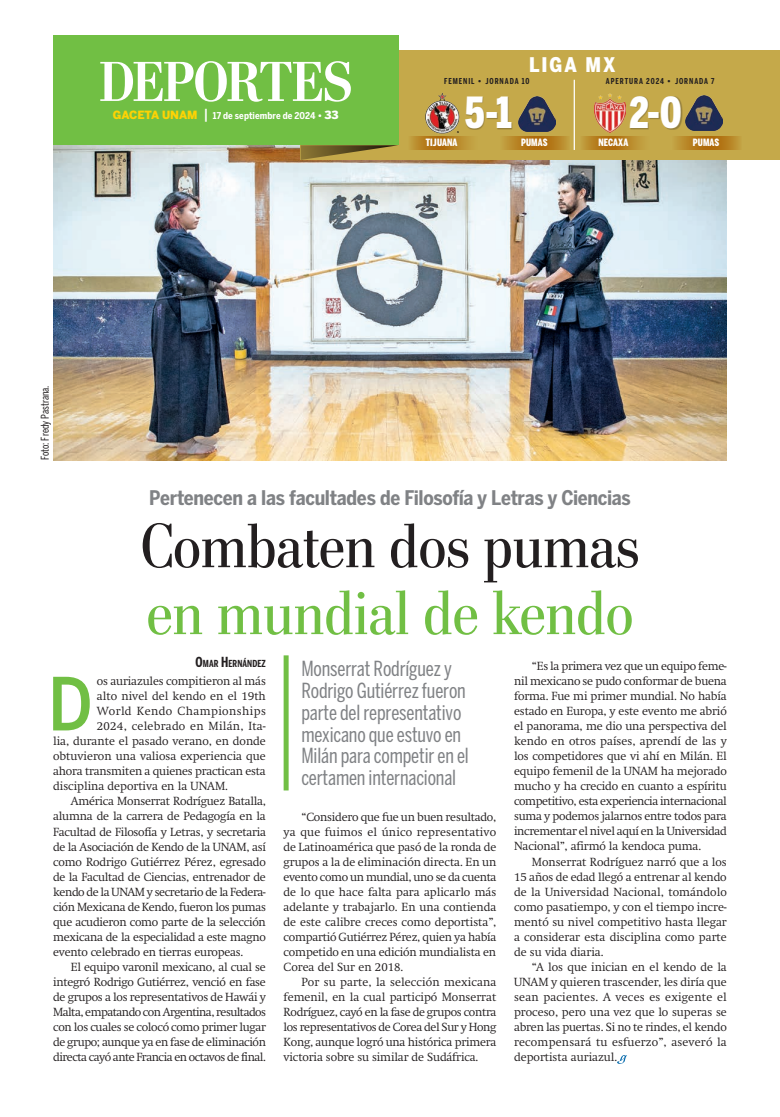
<style>
.page{position:relative;width:780px;height:1117px;background:#fff}
.page>*{position:absolute;margin:0;border:0;box-sizing:border-box;transform-origin:0 0}
.t1{font:500 72.38px "Benton Sans Cond";color:#71bf44}
.t2{font:62.5px "Stilson";color:#231f20}
.t3{font:62.5px "Stilson";color:#71bf44}
.t4{font:700 56.25px "Stilson";letter-spacing:-.01em;color:#fff}
.t5{font:900 42.5px "Benton Sans Comp";color:#fff}
.t6{font:20.62px/21.9px "Benton Sans Comp";letter-spacing:-.01em;color:#808285}
.t7{font:700 20px "Benton Sans Cond";letter-spacing:-.015em;color:#808285}
.t8{font:900 20px "Benton Sans Cond";letter-spacing:.095em;color:#fff}
.t9{font:300 11.62px/15px "Swift";letter-spacing:-.02em;color:#231f20;text-align:justify}
.t10{font:300 11.62px "Swift";color:#231f20}
.t11{font:300 11.62px "Swift";letter-spacing:-.04em;color:#231f20}
.t12{font:300 11.62px "Swift";letter-spacing:-.045em;color:#231f20}
.t13{font:300 11.62px "Swift";letter-spacing:.025em;color:#231f20}
.t14{font:300 11.62px "Swift";letter-spacing:.035em;color:#231f20}
.t15{font:10.62px "Benton Sans Comp";color:#231f20}
.t16{font:900 10px "Benton Sans Comp";letter-spacing:.01em;color:#fff}
.t17{font:700 9.62px "Benton Sans Comp";letter-spacing:.01em;color:#231f20}
.t18{font:700 9.38px "Benton Sans Cond";letter-spacing:.01em;color:#fff}
.t19{font:700 8.12px "Benton Sans Comp";letter-spacing:.115em;color:#231f20}
.s1{font-family:"Benton Sans";font-weight:900;font-size:11.25px;color:#fed304}
.s2{font-weight:500;font-size:13.75px}
.s3{font-family:"Benton Sans";font-weight:900}
.s4{font-family:"Benton Sans";font-weight:900;font-size:11.25px}
.s5{font-size:13.75px}
</style>
<div class="page">
<img style="left:53px;top:145px;width:673px;height:315px">
<div style="left:283px;top:655px;width:5px;height:135px;background:#71bf44"></div>
<svg style="left:617px;top:1055px;width:10px;height:8px"></svg>
<div style="left:300px;top:50px;width:479px;height:110px;background:#c5a94a"></div>
<div style="left:53px;top:35px;width:346px;height:110px;background:#71bf44"></div>
<div style="left:630px;top:96px;width:52px;height:34px;background:#231f20;opacity:.3"></div>
<svg style="left:583px;top:136px;width:59px;height:13px"></svg>
<svg style="left:676px;top:136px;width:64px;height:13px"></svg>
<svg style="left:300px;top:145px;width:98px;height:15px"></svg>
<img style="left:685px;top:95px;width:37px;height:36px">
<div style="left:465px;top:97px;width:48px;height:33px;background:#231f20;opacity:.3"></div>
<svg style="left:411px;top:136px;width:59px;height:13px"></svg>
<svg style="left:504px;top:136px;width:64px;height:13px"></svg>
<img style="left:425px;top:92px;width:35px;height:41px">
<hr style="left:573px;top:80px;width:2px;height:70px;background:#fff">
<img style="left:594px;top:94px;width:31px;height:38px">
<img style="left:518px;top:96px;width:38px;height:35px">
<h3 class="t4" style="left:100px;top:48px;width:254px">DEPORTES</h3>
<p class="t18" style="left:113px;top:110px;width:227px"><span class="s1">GACETA UNAM</span> <span class="s2">|</span> 17 de septiembre de 2024 <span class="s3">•</span> <span class="s4">33</span></p>
<h3 class="t8" style="left:529px;top:53px;width:88px">LIGA MX</h3>
<p class="t19" style="left:444px;top:77px;width:87px">FEMENIL <span class="s3">•</span> JORNADA 10</p>
<p class="t19" style="left:606px;top:77px;width:110px">APERTURA 2024 <span class="s3">•</span> JORNADA 7</p>
<h3 class="t5" style="left:629px;top:87px;width:54px">2-0</h3>
<p class="t16" style="left:598px;top:137px;width:32px">NECAXA</p>
<p class="t16" style="left:692px;top:137px;width:28px">PUMAS</p>
<h3 class="t5" style="left:465px;top:87px;width:49px">5-1</h3>
<p class="t16" style="left:426px;top:137px;width:33px">TIJUANA</p>
<p class="t16" style="left:521px;top:137px;width:28px">PUMAS</p>
<p class="t15" style="left:39px;top:460px;width:76px;rotate:-90deg">Foto: Fredy Pastrana.</p>
<h3 class="t7" style="left:149px;top:486px;width:483px">Pertenecen a las facultades de Filosofía y Letras y Ciencias</h3>
<h2 class="t2" style="left:141px;top:509px;width:500px">Combaten dos pumas</h2>
<h2 class="t3" style="left:147px;top:576px;width:488px">en mundial de kendo</h2>
<p class="t17" style="left:195px;top:658px;width:72px"><span class="s5">O</span>MAR <span class="s5">H</span>ERNÁNDEZ</p>
<h1 class="t1" style="left:48px;top:661px;width:46px">D</h1>
<p class="t9" style="left:97px;top:673px;width:170px">os auriazules compitieron al más</p>
<p class="t10" style="left:97px;top:689px;width:170px">alto nivel del kendo en el 19th</p>
<p class="t14" style="left:97px;top:704px;width:170px">World Kendo Championships</p>
<p class="t13" style="left:97px;top:719px;width:170px">2024, celebrado en Milán, Ita-</p>
<p class="t10" style="left:53px;top:734px;width:214px">lia, durante el pasado verano, en donde</p>
<p class="t10" style="left:53px;top:749px;width:214px">obtuvieron una valiosa experiencia que</p>
<p class="t9" style="left:53px;top:763px;width:214px">ahora transmiten a quienes practican esta</p>
<p class="t10" style="left:53px;top:779px;width:176px">disciplina deportiva en la UNAM.</p>
<p class="t9" style="left:71px;top:793px;width:196px">América Monserrat Rodríguez Batalla,</p>
<p class="t9" style="left:53px;top:808px;width:214px">alumna de la carrera de Pedagogía en la</p>
<p class="t9" style="left:53px;top:823px;width:214px">Facultad de Filosofía y Letras, y secretaria</p>
<p class="t9" style="left:53px;top:838px;width:214px">de la Asociación de Kendo de la UNAM, así</p>
<p class="t9" style="left:53px;top:853px;width:214px">como Rodrigo Gutiérrez Pérez, egresado</p>
<p class="t9" style="left:53px;top:868px;width:214px">de la Facultad de Ciencias, entrenador de</p>
<p class="t9" style="left:53px;top:883px;width:214px">kendo de la UNAM y secretario de la Federa-</p>
<p class="t9" style="left:53px;top:898px;width:214px">ción Mexicana de Kendo, fueron los pumas</p>
<p class="t9" style="left:53px;top:913px;width:214px">que acudieron como parte de la selección</p>
<p class="t9" style="left:53px;top:928px;width:214px">mexicana de la especialidad a este magno</p>
<p class="t9" style="left:53px;top:943px;width:192px">evento celebrado en tierras europeas.</p>
<p class="t9" style="left:71px;top:958px;width:196px">El equipo varonil mexicano, al cual se</p>
<p class="t9" style="left:53px;top:973px;width:214px">integró Rodrigo Gutiérrez, venció en fase</p>
<p class="t9" style="left:53px;top:988px;width:214px">de grupos a los representativos de Hawái y</p>
<p class="t12" style="left:53px;top:1004px;width:214px">Malta, empatando con Argentina, resultados</p>
<p class="t9" style="left:53px;top:1018px;width:214px">con los cuales se colocó como primer lugar</p>
<p class="t9" style="left:53px;top:1033px;width:214px">de grupo; aunque ya en fase de eliminación</p>
<p class="t11" style="left:53px;top:1049px;width:214px">directa cayó ante Francia en octavos de final.</p>
<h3 class="t6" style="left:301px;top:657px;width:169px">Monserrat Rodríguez y<br>Rodrigo Gutiérrez fueron parte del representativo mexicano que estuvo en<br>Milán para competir en el certamen internacional</h3>
<p class="t9" style="left:283px;top:808px;width:214px;text-indent:18px">“Considero que fue un buen resultado, ya que fuimos el único representativo de Latinoamérica que pasó de la ronda de grupos a la de eliminación directa. En un evento como un mundial, uno se da cuenta de lo que hace falta para aplicarlo más adelante y trabajarlo. En una contienda de este calibre creces como deportista”, compartió Gutiérrez Pérez, quien ya había competido en una edición mundialista en Corea del Sur en 2018.</p>
<p class="t9" style="left:283px;top:973px;width:214px;text-indent:18px">Por su parte, la selección mexicana femenil, en la cual participó Monserrat Rodríguez, cayó en la fase de grupos contra los representativos de Corea del Sur y Hong Kong, aunque logró una histórica primera victoria sobre su similar de Sudáfrica.</p>
<p class="t9" style="left:514px;top:658px;width:214px;text-indent:18px">“Es la primera vez que un equipo feme&shy;nil mexicano se pudo conformar de buena forma. Fue mi primer mundial. No había estado en Europa, y este evento me abrió el panorama, me dio una perspectiva del kendo en otros países, aprendí de las y los competidores que vi ahí en Milán. El equipo femenil de la UNAM ha mejorado mucho y ha crecido en cuanto a espíritu competitivo, esta experiencia internacional suma y podemos jalarnos entre todos para incrementar el nivel aquí en la Universidad Nacional”, afirmó la kendoca puma.</p>
<p class="t9" style="left:514px;top:853px;width:214px;text-indent:18px">Monserrat Rodríguez narró que a los 15 años de edad llegó a entrenar al kendo de la Universidad Nacional, tomándolo como pasatiempo, y con el tiempo incre&shy;mentó su nivel competitivo hasta llegar a considerar esta disciplina como parte de su vida diaria.</p>
<p class="t9" style="left:514px;top:958px;width:214px;text-indent:18px">“A los que inician en el kendo de la UNAM y quieren trascender, les diría que sean pacientes. A veces es exigente el proceso, pero una vez que lo superas se abren las puertas. Si no te rindes, el kendo recompensará tu esfuerzo”, aseveró la deportista auriazul.</p>
</div>
